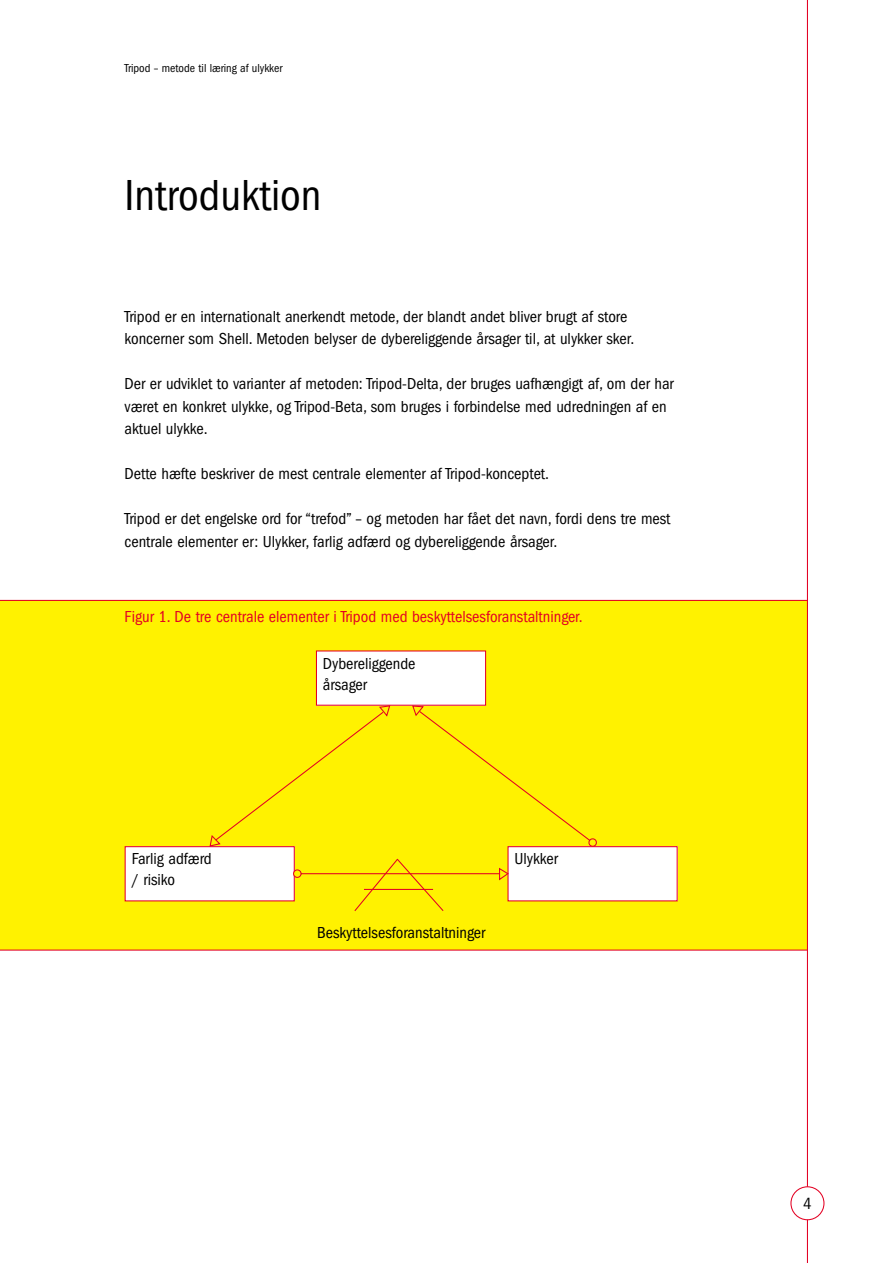
<style>
.page{position:relative;width:893px;height:1263px;background:#fff}
.page>*{position:absolute;margin:0;border:0;box-sizing:border-box;transform-origin:0 0}
.t1{font:condensed 45px "Franklin Gothic";color:#000}
.t2{font:condensed 16.5px/22.5px "Franklin Gothic";color:#000}
.t3{font:condensed 16.5px "Franklin Gothic";color:#e30023}
.t4{font:condensed 12px "Franklin Gothic";color:#000}
</style>
<div class="page">
<div style="left:0;top:600px;width:807px;height:350px;background:#fff200"></div>
<hr style="left:806px;top:0;width:2px;height:1263px;background:#e30023">
<hr style="left:0;top:600px;width:807px;height:1px;background:#e30023">
<hr style="left:0;top:950px;width:807px;height:1px;background:#e30023">
<div style="left:791px;top:1187px;width:33px;height:33px;background:#fff;border-radius:50%"></div>
<div style="left:790px;top:1186px;width:34px;height:34px;border:1px solid #e30023;border-radius:50%"></div>
<div style="left:316px;top:651px;width:169px;height:54px;background:#fff"></div>
<div style="left:125px;top:847px;width:169px;height:54px;background:#fff"></div>
<div style="left:508px;top:847px;width:169px;height:54px;background:#fff"></div>
<svg style="left:209px;top:705px;width:182px;height:142px"></svg>
<svg style="left:411px;top:705px;width:187px;height:143px"></svg>
<svg style="left:292px;top:858px;width:218px;height:53px"></svg>
<p class="t4" style="left:125px;top:64px;width:159px">Tripod – metode til læring af ulykker</p>
<h1 class="t1" style="left:125px;top:180px;width:198px">Introduktion</h1>
<p class="t2" style="left:125px;top:307px;width:511px">Tripod er en internationalt anerkendt metode, der blandt andet bliver brugt af store koncerner som Shell. Metoden belyser de dybereliggende årsager til, at ulykker sker.</p>
<p class="t2" style="left:125px;top:374px;width:550px">Der er udviklet to varianter af metoden: Tripod-Delta, der bruges uafhængigt af, om der har været en konkret ulykke, og Tripod-Beta, som bruges i forbindelse med udredningen af en aktuel ulykke.</p>
<p class="t2" style="left:125px;top:464px;width:426px">Dette hæfte beskriver de mest centrale elementer af Tripod-konceptet.</p>
<p class="t2" style="left:125px;top:509px;width:547px">Tripod er det engelske ord for “trefod” – og metoden har fået det navn, fordi dens tre mest centrale elementer er: Ulykker, farlig adfærd og dybereliggende årsager.</p>
<p class="t3" style="left:125px;top:611px;width:459px">Figur 1. De tre centrale elementer i Tripod med beskyttelsesforanstaltninger.</p>
<p class="t2" style="left:323px;top:654px;width:94px;line-height:21px">Dybereliggende årsager</p>
<p class="t2" style="left:132px;top:850px;width:82px;line-height:21px">Farlig adfærd / risiko</p>
<p class="t2" style="left:514px;top:849px;width:45px">Ulykker</p>
<p class="t2" style="left:317px;top:923px;width:170px">Beskyttelsesforanstaltninger</p>
<p class="t2" style="left:803px;top:1194px;width:10px">4</p>
</div>
